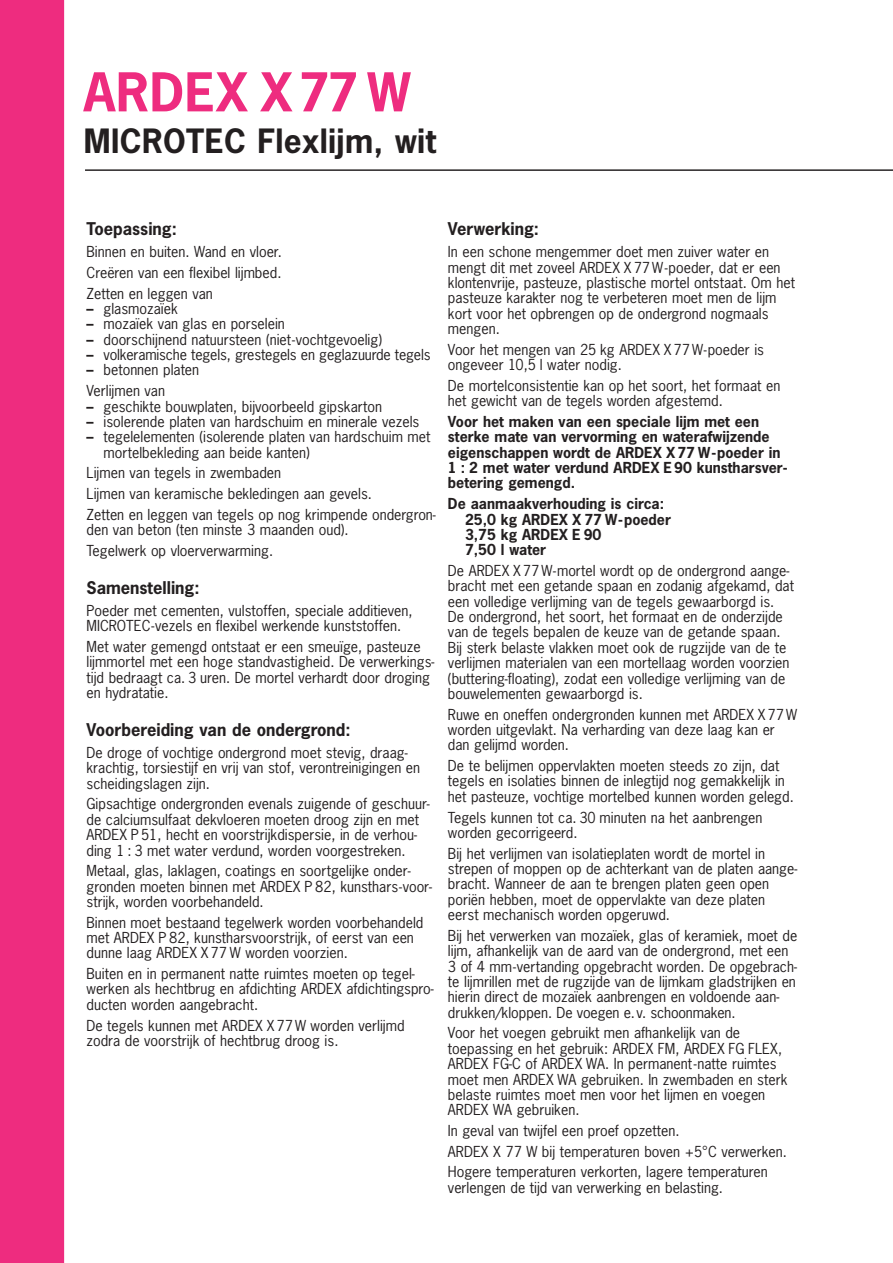
<style>
.page{position:relative;width:893px;height:1263px;background:#fff}
.page>*{position:absolute;margin:0;border:0;box-sizing:border-box;transform-origin:0 0}
.t1{font:700 50.25px "News Gothic";letter-spacing:.01em;color:#ee2c7f}
.t2{font:700 31.5px "News Gothic";letter-spacing:.01em;color:#231f20}
.t3{font:700 16.5px "News Gothic";color:#231f20}
.t4{font:14.25px/15.3px "News Gothic";color:#231f20}
.t5{font:700 14.25px/15.3px "News Gothic";color:#231f20}
.s1{font-weight:700}
</style>
<div class="page">
<div style="left:0;top:0;width:64px;height:1263px;background:#ee2c7f"></div>
<hr style="left:85px;top:170px;width:808px;height:1px;background:#231f20">
<h1 class="t1" style="left:84px;top:72px;width:328px">ARDEX X77 W</h1>
<h2 class="t2" style="left:84px;top:129px;width:354px">MICROTEC Flexlijm, wit</h2>
<p class="t3" style="left:87px;top:223px;width:92px">Toepassing:</p>
<p class="t4" style="left:87px;top:243px;width:197px;line-height:20.7px;text-align:justify">Binnen en buiten. Wand en vloer.<br>Creëren van een flexibel lijmbed.<br>Zetten en leggen van</p>
<p class="t4" style="left:87px;top:302px;width:93px"><span class="s1">–</span> glasmozaïek</p>
<p class="t4" style="left:87px;top:317px;width:200px"><span class="s1">–</span> mozaïek van glas en porselein</p>
<p class="t4" style="left:87px;top:333px;width:297px"><span class="s1">–</span> doorschijnend natuursteen (niet-vochtgevoelig)</p>
<p class="t4" style="left:87px;top:348px;width:346px"><span class="s1">–</span> volkeramische tegels, grestegels en geglazuurde tegels</p>
<p class="t4" style="left:87px;top:361px;width:114px;line-height:20.7px"><span class="s1">–</span> betonnen platen<br>Verlijmen van</p>
<p class="t4" style="left:87px;top:400px;width:297px"><span class="s1">–</span> geschikte bouwplaten, bijvoorbeeld gipskarton</p>
<p class="t4" style="left:87px;top:415px;width:334px"><span class="s1">–</span> isolerende platen van hardschuim en minerale vezels</p>
<p class="t4" style="left:104px;top:430px;width:328px;text-indent:-17px"><span class="s1">–</span> tegelelementen (isolerende platen van hardschuim met mortelbekleding aan beide kanten)</p>
<p class="t4" style="left:87px;top:464px;width:351px;line-height:20.7px">Lijmen van tegels in zwembaden<br>Lijmen van keramische bekledingen aan gevels.<br>Zetten en leggen van tegels op nog krimpende ondergron-</p>
<p class="t4" style="left:87px;top:521px;width:264px;line-height:20.7px">den van beton (ten minste 3 maanden oud).<br>Tegelwerk op vloerverwarming.</p>
<p class="t3" style="left:87px;top:581px;width:115px">Samenstelling:</p>
<p class="t4" style="left:87px;top:604px;width:328px">Poeder met cementen, vulstoffen, speciale additieven,<br>MICROTEC-vezels en flexibel werkende kunststoffen.</p>
<p class="t4" style="left:87px;top:640px;width:349px">Met water gemengd ontstaat er een smeuïge, pasteuze lijmmortel met een hoge standvastigheid. De verwerkings - tijd bedraagt ca. 3 uren. De mortel verhardt door droging en hydratatie.</p>
<p class="t3" style="left:87px;top:723px;width:266px">Voorbereiding van de ondergrond:</p>
<p class="t4" style="left:87px;top:746px;width:335px">De droge of vochtige ondergrond moet stevig, draag&shy;krachtig, torsiestijf en vrij van stof, verontreinigingen en scheidingslagen zijn.</p>
<p class="t4" style="left:87px;top:797px;width:345px">Gipsachtige ondergronden evenals zuigende of geschuur&shy;de calciumsulfaat dekvloeren moeten droog zijn en met ARDEX P51, hecht en voorstrijkdispersie, in de verhou&shy;ding 1 : 3 met water verdund, worden voorgestreken.</p>
<p class="t4" style="left:87px;top:864px;width:347px">Metaal, glas, laklagen, coatings en soortgelijke onder&shy;gronden moeten binnen met ARDEX P 82, kunsthars-voor&shy;strijk, worden voorbehandeld.</p>
<p class="t4" style="left:87px;top:916px;width:338px">Binnen moet bestaand tegelwerk worden voorbehandeld met ARDEX P 82, kunstharsvoorstrijk, of eerst van een dunne laag ARDEX X77 W worden voorzien.</p>
<p class="t4" style="left:87px;top:967px;width:349px">Buiten en in permanent natte ruimtes moeten op tegel&shy;werken als hechtbrug en afdichting ARDEX afdichtingspro&shy;ducten worden aangebracht.</p>
<p class="t4" style="left:87px;top:1019px;width:320px">De tegels kunnen met ARDEX X77W worden verlijmd zodra de voorstrijk of hechtbrug droog is.</p>
<p class="t3" style="left:448px;top:223px;width:93px">Verwerking:</p>
<p class="t4" style="left:448px;top:245px;width:349px">In een schone mengemmer doet men zuiver water en mengt dit met zoveel ARDEX X77W-poeder, dat er een klontenvrije, pasteuze, plastische mortel ontstaat. Om het pasteuze karakter nog te verbeteren moet men de lijm kort voor het opbrengen op de ondergrond nogmaals mengen.</p>
<p class="t4" style="left:448px;top:343px;width:318px">Voor het mengen van 25 kg ARDEX X77W-poeder is ongeveer 10,5 l water nodig.</p>
<p class="t4" style="left:448px;top:379px;width:334px">De mortelconsistentie kan op het soort, het formaat en het gewicht van de tegels worden afgestemd.</p>
<p class="t5" style="left:448px;top:415px;width:341px">Voor het maken van een speciale lijm met een sterke mate van vervorming en waterafwijzende eigenschappen wordt de ARDEX X 77 W-poeder in 1 : 2 met water verdund ARDEX E 90 kunstharsver&shy;betering gemengd.</p>
<p class="t5" style="left:465px;top:497px;width:207px;text-indent:-17px">De aanmaakverhouding is circa:<br>25,0 kg ARDEX X 77 W-poeder<br>3,75 kg ARDEX E 90<br>7,50 l water</p>
<p class="t4" style="left:448px;top:564px;width:348px">De ARDEX X77W-mortel wordt op de ondergrond aange&shy;bracht met een getande spaan en zodanig afgekamd, dat een volledige verlijming van de tegels gewaarborgd is.<br>De ondergrond, het soort, het formaat en de onderzijde van de tegels bepalen de keuze van de getande spaan.<br>Bij sterk belaste vlakken moet ook de rugzijde van de te verlijmen materialen van een mortellaag worden voorzien (buttering-floating), zodat een volledige verlijming van de bouwelementen gewaarborgd is.</p>
<p class="t4" style="left:448px;top:708px;width:351px">Ruwe en oneffen ondergronden kunnen met ARDEX X77W worden uitgevlakt. Na verharding van deze laag kan er dan gelijmd worden.</p>
<p class="t4" style="left:448px;top:759px;width:347px">De te belijmen oppervlakten moeten steeds zo zijn, dat tegels en isolaties binnen de inlegtijd nog gemakkelijk in het pasteuze, vochtige mortelbed kunnen worden gelegd.</p>
<p class="t4" style="left:448px;top:811px;width:316px">Tegels kunnen tot ca. 30 minuten na het aanbrengen worden gecorrigeerd.</p>
<p class="t4" style="left:448px;top:847px;width:351px">Bij het verlijmen van isolatieplaten wordt de mortel in strepen of moppen op de achterkant van de platen aange&shy;bracht. Wanneer de aan te brengen platen geen open poriën hebben, moet de oppervlakte van deze platen eerst mechanisch worden opgeruwd.</p>
<p class="t4" style="left:448px;top:929px;width:351px">Bij het verwerken van mozaïek, glas of keramiek, moet de lijm, afhankelijk van de aard van de ondergrond, met een 3 of 4 mm-vertanding opgebracht worden. De opgebrach&shy;te lijmrillen met de rugzijde van de lijmkam gladstrijken en hierin direct de mozaïek aanbrengen en voldoende aan - drukken/kloppen. De voegen e.v. schoonmaken.</p>
<p class="t4" style="left:448px;top:1026px;width:341px">Voor het voegen gebruikt men afhankelijk van de toepassing en het gebruik: ARDEX FM, ARDEX FG FLEX, ARDEX FG-C of ARDEX WA. In permanent-natte ruimtes moet men ARDEX WA gebruiken. In zwembaden en sterk belaste ruimtes moet men voor het lijmen en voegen ARDEX WA gebruiken.</p>
<p class="t4" style="left:448px;top:1121px;width:340px;line-height:20.7px">In geval van twijfel een proef opzetten.<br>ARDEX X 77 W bij temperaturen boven +5°C verwerken.<br>Hogere temperaturen verkorten, lagere temperaturen</p>
<p class="t4" style="left:448px;top:1181px;width:276px">verlengen de tijd van verwerking en belasting.</p>
</div>
